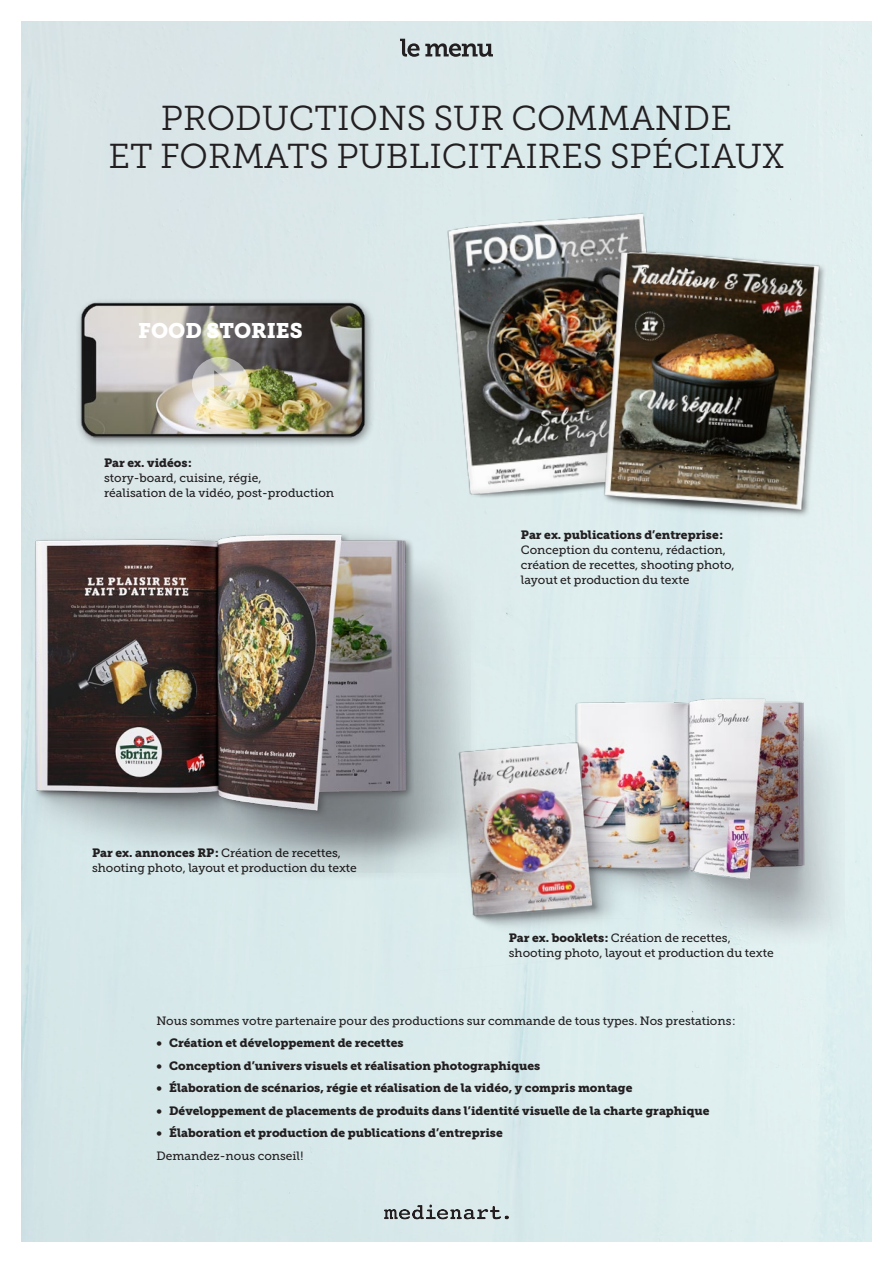
<style>
.page{position:relative;width:893px;height:1263px;background:#fff}
.page>*{position:absolute;margin:0;border:0;box-sizing:border-box;transform-origin:0 0}
.t1{font:34.5px/38.5px "Museo Slab 300";color:#231f20;text-align:center}
.t2{font:21px "Museo Slab 900";color:#fff}
.t3{font:12px/15px "Museo Slab 500";color:#231f20}
.t4{font:12px "Museo Slab 900";color:#231f20}
.s1{font-family:"Museo Slab 900"}
</style>
<div class="page">
<img style="left:471px;top:196px;width:211px;height:316px">
<img style="left:591px;top:242px;width:245px;height:288px">
<div style="left:29px;top:510px;width:450px;height:371px;background:#231f20;opacity:.3"></div>
<img style="left:30px;top:476px;width:441px;height:354px">
<img style="left:560px;top:658px;width:258px;height:252px">
<img style="left:417px;top:695px;width:227px;height:306px">
<img style="left:438px;top:697px;width:170px;height:267px">
<svg style="left:400px;top:39px;width:93px;height:18px;background:#939a9c"></svg>
<svg style="left:384px;top:1204px;width:125px;height:15px;background:#a3abad"></svg>
<img style="left:45px;top:193px;width:430px;height:290px">
<svg style="left:192px;top:357px;width:57px;height:54px;background:#cfcab5"></svg>
<h1 class="t1" style="left:108px;top:99px;width:677px">PRODUCTIONS SUR COMMANDE<br>ET FORMATS PUBLICITAIRES SPÉCIAUX</h1>
<h2 class="t2" style="left:138px;top:319px;width:166px">FOOD STORIES</h2>
<p class="t4" style="left:104px;top:456px;width:89px">Par ex. vidéos:</p>
<p class="t3" style="left:104px;top:470px;width:231px">story-board, cuisine, régie,<br>réalisation de la vidéo, post-production</p>
<p class="t3" style="left:92px;top:845px;width:266px"><span class="s1">Par ex. annonces RP:</span> Création de recettes, shooting photo, layout et production du texte</p>
<p class="t4" style="left:521px;top:528px;width:204px">Par ex. publications d’entreprise:</p>
<p class="t3" style="left:521px;top:543px;width:215px">Conception du contenu, rédaction, création de recettes, shooting photo, layout et production du texte</p>
<p class="t3" style="left:509px;top:931px;width:266px"><span class="s1">Par ex. booklets:</span> Création de recettes, shooting photo, layout et production du texte</p>
<p class="t3" style="left:156px;top:1013px;width:581px">Nous sommes votre partenaire pour des productions sur commande de tous types. Nos prestations:</p>
<p class="t4" style="left:156px;top:1036px;width:249px">• Création et développement de recettes</p>
<p class="t4" style="left:156px;top:1058px;width:385px">• Conception d’univers visuels et réalisation photographiques</p>
<p class="t4" style="left:156px;top:1081px;width:478px">• Élaboration de scénarios, régie et réalisation de la vidéo, y compris montage</p>
<p class="t4" style="left:156px;top:1103px;width:555px">• Développement de placements de produits dans l’identité visuelle de la charte graphique</p>
<p class="t4" style="left:156px;top:1126px;width:348px">• Élaboration et production de publications d’entreprise</p>
<p class="t3" style="left:156px;top:1148px;width:149px">Demandez-nous conseil!</p>
</div>
